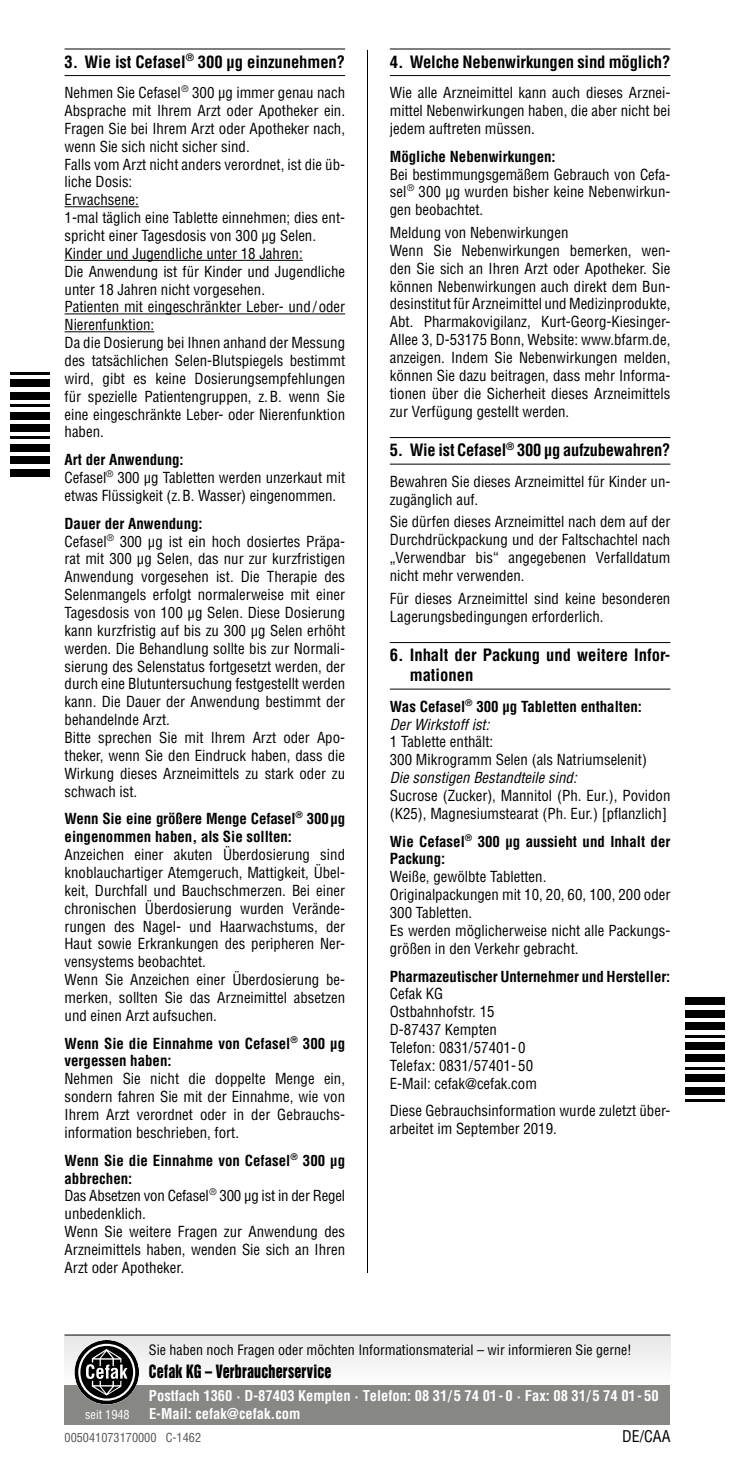
<style>
.page{position:relative;width:735px;height:1474px;background:#fff}
.page>*{position:absolute;margin:0;border:0;box-sizing:border-box;transform-origin:0 0}
.t1{font:16.8px "Helvetica Inserat";letter-spacing:.015em;color:#000;scale:.83 1}
.t2{font:700 condensed 16.62px/19.9px "Helvetica";letter-spacing:-.005em;color:#000}
.t3{font:condensed 15.75px "Helvetica";color:#000}
.t4{font:condensed 14.88px/17.8px "Helvetica";color:#000}
.t5{font:700 condensed 14.88px/17.8px "Helvetica";color:#000}
.t6{font:italic condensed 14.88px "Helvetica";color:#000}
.t7{font:700 condensed 14.53px "Helvetica";color:#fff}
.t8{font:condensed 14px "Helvetica";color:#000}
.t9{font:condensed 12.25px "Helvetica";color:#565656}
.t10{font:condensed 12.25px "Helvetica";color:#fff}
.s1{font-weight:700}
.s2{font-weight:400;font-style:italic}
</style>
<div class="page">
<hr style="left:367px;top:50px;width:1px;height:1222px;background:#000">
<hr style="left:64px;top:49px;width:281px;height:1px;background:#000">
<hr style="left:64px;top:75px;width:281px;height:1px;background:#000">
<hr style="left:64px;top:206px;width:75px;height:1px;background:#000">
<hr style="left:64px;top:260px;width:238px;height:1px;background:#000">
<hr style="left:64px;top:313px;width:281px;height:1px;background:#000">
<hr style="left:64px;top:331px;width:90px;height:1px;background:#000">
<hr style="left:389px;top:49px;width:281px;height:1px;background:#000">
<hr style="left:389px;top:75px;width:281px;height:1px;background:#000">
<hr style="left:389px;top:437px;width:281px;height:1px;background:#000">
<hr style="left:389px;top:464px;width:281px;height:1px;background:#000">
<hr style="left:389px;top:642px;width:281px;height:1px;background:#000">
<hr style="left:389px;top:688px;width:281px;height:1px;background:#000">
<hr style="left:685px;top:1099px;width:39px;height:2px;background:#000">
<div style="left:685px;top:1086px;width:39px;height:8px;background:#000"></div>
<div style="left:685px;top:1074px;width:39px;height:7px;background:#000"></div>
<hr style="left:685px;top:1067px;width:39px;height:2px;background:#000">
<div style="left:685px;top:1054px;width:39px;height:8px;background:#000"></div>
<div style="left:685px;top:1042px;width:39px;height:7px;background:#000"></div>
<hr style="left:685px;top:1034px;width:39px;height:3px;background:#000">
<div style="left:685px;top:1022px;width:39px;height:7px;background:#000"></div>
<div style="left:685px;top:1009px;width:39px;height:8px;background:#000"></div>
<div style="left:685px;top:997px;width:39px;height:8px;background:#000"></div>
<hr style="left:10px;top:372px;width:40px;height:3px;background:#000">
<div style="left:10px;top:379px;width:40px;height:8px;background:#000"></div>
<div style="left:10px;top:392px;width:40px;height:7px;background:#000"></div>
<hr style="left:10px;top:404px;width:40px;height:3px;background:#000">
<div style="left:10px;top:412px;width:40px;height:7px;background:#000"></div>
<div style="left:10px;top:424px;width:40px;height:8px;background:#000"></div>
<hr style="left:10px;top:437px;width:40px;height:2px;background:#000">
<div style="left:10px;top:444px;width:40px;height:7px;background:#000"></div>
<div style="left:10px;top:456px;width:40px;height:8px;background:#000"></div>
<div style="left:10px;top:469px;width:40px;height:7px;background:#000"></div>
<div style="left:64px;top:1334px;width:606px;height:52px;background:#f2f2f2"></div>
<div style="left:64px;top:1384px;width:606px;height:40px;background:#878786"></div>
<svg style="left:74px;top:1340px;width:65px;height:64px"></svg>
<hr style="left:64px;top:1334px;width:606px;height:1px;background:#000">
<p class="t2" style="left:64px;top:52px;width:282px">3. Wie ist Cefasel<sup>®</sup> 300 µg einzunehmen?</p>
<p class="t4" style="left:64px;top:84px;width:282px">Nehmen Sie Cefasel<sup>®</sup> 300 µg immer genau nach Absprache mit Ihrem Arzt oder Apotheker ein.<br>Fragen Sie bei Ihrem Arzt oder Apotheker nach, wenn Sie sich nicht sicher sind.<br>Falls vom Arzt nicht anders verordnet, ist die üb&shy;liche Dosis:<br>Erwachsene:<br>1-mal täglich eine Tablette einnehmen; dies ent&shy;spricht einer Tagesdosis von 300 µg Selen.<br>Kinder und Jugendliche unter 18 Jahren:<br>Die Anwendung ist für Kinder und Jugendliche unter 18 Jahren nicht vorgesehen.<br>Patienten mit eingeschränkter Leber- und /oder Nierenfunktion:<br>Da die Dosierung bei Ihnen anhand der Messung des tatsächlichen Selen-Blutspiegels bestimmt wird, gibt es keine Dosierungsempfehlungen für spezielle Patientengruppen, z.B. wenn Sie eine eingeschränkte Leber- oder Nierenfunktion haben.</p>
<p class="t4" style="left:64px;top:451px;width:282px"><span class="s1">Art der Anwendung:<br></span>Cefasel<sup>®</sup> 300 μg Tabletten werden unzerkaut mit etwas Flüssigkeit (z.B. Wasser) eingenommen.</p>
<p class="t4" style="left:64px;top:514px;width:282px"><span class="s1">Dauer der Anwendung:<br></span>Cefasel<sup>®</sup> 300 µg ist ein hoch dosiertes Präpa&shy;rat mit 300 µg Selen, das nur zur kurzfristigen Anwendung vorgesehen ist. Die Therapie des Selenmangels erfolgt normalerweise mit einer Tagesdosis von 100 µg Selen. Diese Dosierung kann kurzfristig auf bis zu 300 µg Selen erhöht werden. Die Behandlung sollte bis zur Normali&shy;sierung des Selenstatus fortgesetzt werden, der durch eine Blutuntersuchung festgestellt werden kann. Die Dauer der Anwendung bestimmt der behandelnde Arzt.<br>Bitte sprechen Sie mit Ihrem Arzt oder Apo&shy;theker, wenn Sie den Eindruck haben, dass die Wirkung dieses Arzneimittels zu stark oder zu schwach ist.</p>
<p class="t5" style="left:64px;top:810px;width:282px">Wenn Sie eine größere Menge Cefasel<sup>®</sup> 300µg eingenommen haben, als Sie sollten:</p>
<p class="t4" style="left:64px;top:845px;width:282px">Anzeichen einer akuten Überdosierung sind knoblauchartiger Atemgeruch, Mattigkeit, Übel&shy;keit, Durchfall und Bauchschmerzen. Bei einer chronischen Überdosierung wurden Verände&shy;rungen des Nagel- und Haarwachstums, der Haut sowie Erkrankungen des peripheren Ner&shy;vensystems beobachtet.<br>Wenn Sie Anzeichen einer Überdosierung be&shy;merken, sollten Sie das Arzneimittel absetzen und einen Arzt aufsuchen.</p>
<p class="t5" style="left:64px;top:1034px;width:282px">Wenn Sie die Einnahme von Cefasel<sup>®</sup> 300 µg vergessen haben:</p>
<p class="t4" style="left:64px;top:1069px;width:282px;text-align:justify">Nehmen Sie nicht die doppelte Menge ein, sondern fahren Sie mit der Einnahme, wie von Ihrem Arzt verordnet oder in der Gebrauchs&shy;information beschrieben, fort.</p>
<p class="t4" style="left:64px;top:1151px;width:282px"><span class="s1">Wenn Sie die Einnahme von Cefasel</span><sup>®</sup> <span class="s1">300 µg abbrechen:<br></span>Das Absetzen von Cefasel<sup>®</sup> 300 µg ist in der Regel unbedenklich.<br>Wenn Sie weitere Fragen zur Anwendung des<br>Arzneimittels haben, wenden Sie sich an Ihren<br>Arzt oder Apotheker.</p>
<p class="t2" style="left:389px;top:52px;width:282px">4. Welche Nebenwirkungen sind möglich?</p>
<p class="t4" style="left:389px;top:84px;width:282px;text-align:justify">Wie alle Arzneimittel kann auch dieses Arznei&shy;mittel Nebenwirkungen haben, die aber nicht bei jedem auftreten müssen.</p>
<p class="t5" style="left:389px;top:147px;width:167px">Mögliche Nebenwirkungen:</p>
<p class="t4" style="left:389px;top:165px;width:282px;text-align:justify">Bei bestimmungsgemäßem Gebrauch von Cefa&shy;sel<sup>®</sup> 300 μg wurden bisher keine Nebenwirkun&shy;gen beobachtet.</p>
<p class="t4" style="left:389px;top:223px;width:282px">Meldung von Nebenwirkungen<br>Wenn Sie Nebenwirkungen bemerken, wen&shy;den Sie sich an Ihren Arzt oder Apotheker. Sie können Nebenwirkungen auch direkt dem Bun&shy;desinstitut für Arzneimittel und Medizinprodukte, Abt. Pharmakovigilanz, Kurt-Georg-Kiesinger-- Allee 3, D-53175 Bonn, Website: www.bfarm.de, anzeigen. Indem Sie Nebenwirkungen melden, können Sie dazu beitragen, dass mehr Informa&shy;tionen über die Sicherheit dieses Arzneimittels zur Verfügung gestellt werden.</p>
<p class="t2" style="left:389px;top:440px;width:282px">5. Wie ist Cefasel<sup>®</sup> 300 µg aufzubewahren?</p>
<p class="t4" style="left:389px;top:472px;width:282px">Bewahren Sie dieses Arzneimittel für Kinder un&shy;zugänglich auf.</p>
<p class="t4" style="left:389px;top:513px;width:282px;text-align:justify">Sie dürfen dieses Arzneimittel nach dem auf der Durchdrückpackung und der Faltschachtel nach „Verwendbar bis“ angegebenen Verfalldatum nicht mehr verwenden.</p>
<p class="t4" style="left:389px;top:589px;width:282px">Für dieses Arzneimittel sind keine besonderen<br>Lagerungsbedingungen erforderlich.</p>
<p class="t2" style="left:409px;top:645px;width:262px;text-indent:-20px">6. Inhalt der Packung und weitere Infor&shy;mationen</p>
<p class="t5" style="left:389px;top:697px;width:253px">Was Cefasel<sup>®</sup> 300 µg Tabletten enthalten:<br><span class="s2">Der Wirkstoff ist:</span></p>
<p class="t4" style="left:389px;top:733px;width:258px">1 Tablette enthält:<br>300 Mikrogramm Selen (als Natriumselenit)</p>
<p class="t6" style="left:389px;top:768px;width:188px">Die sonstigen Bestandteile sind:</p>
<p class="t4" style="left:389px;top:786px;width:282px">Sucrose (Zucker), Mannitol (Ph. Eur.), Povidon (K25), Magnesiumstearat (Ph. Eur.) [pflanzlich]</p>
<p class="t5" style="left:389px;top:832px;width:282px">Wie Cefasel<sup>®</sup> 300 µg aussieht und Inhalt der<br>Packung:</p>
<p class="t4" style="left:389px;top:867px;width:282px">Weiße, gewölbte Tabletten.<br>Originalpackungen mit 10, 20, 60, 100, 200 oder 300 Tabletten.<br>Es werden möglicherweise nicht alle Packungs&shy;größen in den Verkehr gebracht.</p>
<p class="t5" style="left:389px;top:967px;width:282px">Pharmazeutischer Unternehmer und Hersteller:</p>
<p class="t4" style="left:389px;top:984px;width:148px">Cefak KG<br>Ostbahnhofstr. 15<br>D-87437 Kempten<br>Telefon: 0831/57401- 0<br>Telefax: 0831/57401- 50<br>E-Mail: cefak@cefak.com</p>
<p class="t4" style="left:389px;top:1102px;width:282px">Diese Gebrauchsinformation wurde zuletzt über&shy;arbeitet im September 2019.</p>
<p class="t8" style="left:149px;top:1340px;width:484px">Sie haben noch Fragen oder möchten Informationsmaterial – wir informieren Sie gerne!</p>
<p class="t1" style="left:149px;top:1361px;width:221px">Cefak KG – Verbraucherservice</p>
<p class="t7" style="left:149px;top:1386px;width:511px">Postfach 1360 · D-87403 Kempten · Telefon: 08 31/5 74 01 - 0 · Fax: 08 31/5 74 01 - 50</p>
<p class="t10" style="left:85px;top:1406px;width:46px">seit 1948</p>
<p class="t7" style="left:149px;top:1404px;width:153px">E-Mail: cefak@cefak.com</p>
<p class="t9" style="left:64px;top:1429px;width:138px">005041073170000 C-1462</p>
<p class="t3" style="left:622px;top:1426px;width:50px">DE/CAA</p>
</div>
